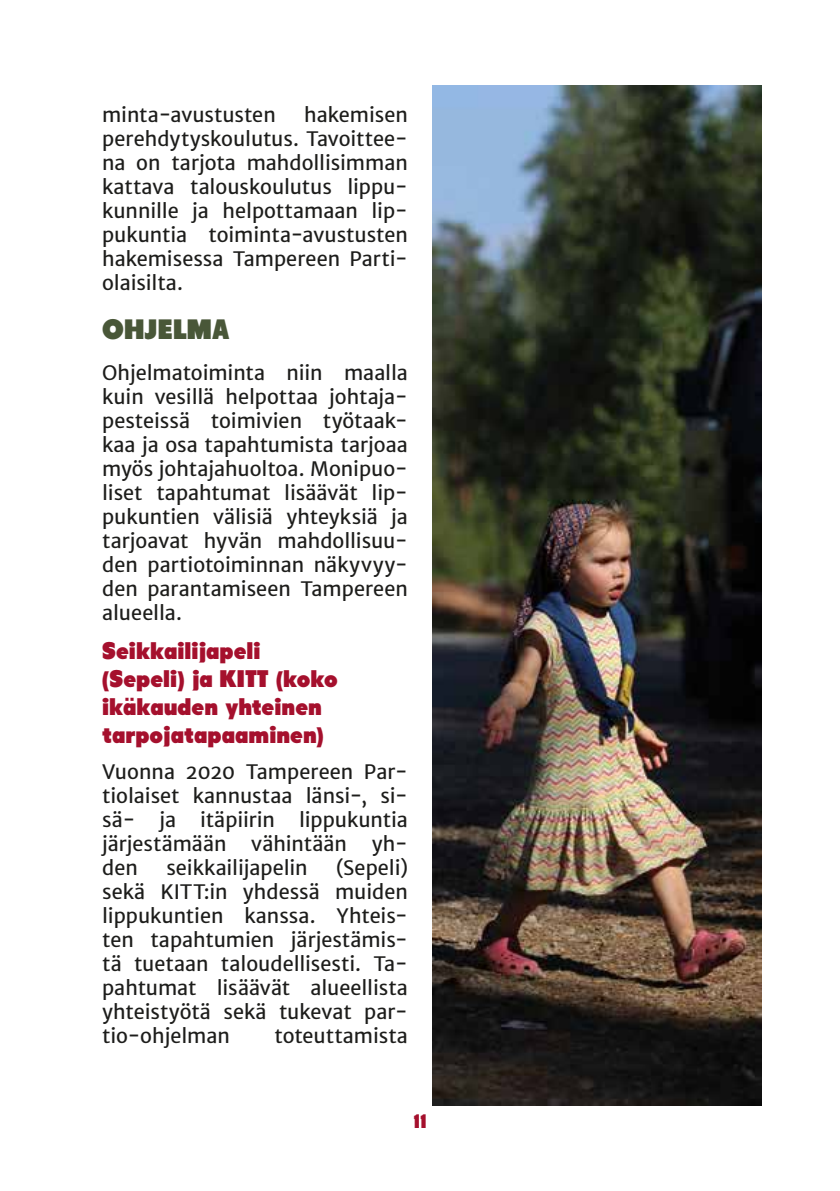
<style>
.page{position:relative;width:840px;height:1191px;background:#fff}
.page>*{position:absolute;margin:0;border:0;box-sizing:border-box;transform-origin:0 0}
.t1{font:28px "Tondu Beta";letter-spacing:.02em;color:#495738}
.t2{font:24px/28px "Tondu Beta";letter-spacing:.01em;color:#a5102d}
.t3{font:20px/24px "Merriweather Sans";color:#1d1d1b;text-align:justify}
.t4{font:20px "Tondu Beta";color:#a5102d}
</style>
<div class="page">
<img style="left:432px;top:85px;width:328px;height:1021px">
<p class="t3" style="left:102px;top:102px;width:307px;text-indent:202px">hakemisen perehdytyskoulutus. Tavoittee&shy;na on tarjota mahdollisimman kattava talouskoulutus lippu&shy;kunnille ja helpottamaan lip&shy;pukuntia toiminta-avustusten hakemisessa Tampereen Parti&shy;olaisilta.</p>
<h1 class="t1" style="left:102px;top:312px;width:129px">OHJELMA</h1>
<p class="t3" style="left:102px;top:360px;width:307px">Ohjelmatoiminta niin maalla kuin vesillä helpottaa johtaja&shy;pesteissä toimivien työtaak&shy;kaa ja osa tapahtumista tarjoaa myös johtajahuoltoa. Monipuo&shy;liset tapahtumat lisäävät lip&shy;pukuntien välisiä yhteyksiä ja tarjoavat hyvän mahdollisuu&shy;den partiotoiminnan näkyvyy&shy;den parantamiseen Tampereen alueella.</p>
<p class="t2" style="left:102px;top:636px;width:237px">Seikkailijapeli (Sepeli) ja KITT (koko ikäkauden yhteinen tarpojatapaaminen)</p>
<p class="t3" style="left:102px;top:759px;width:307px">Vuonna 2020 Tampereen Par&shy;tiolaiset kannustaa länsi-, si&shy;sä- ja itäpiirin lippukuntia järjestämään vähintään yh&shy;den</p>
<p class="t3" style="left:102px;top:102px;width:175px">minta-avustusten</p>
<p class="t3" style="left:102px;top:855px;width:307px;text-indent:234px">(Sepeli) sekä KITT:in yhdessä muiden lippukuntien kanssa. Yhteis&shy;ten tapahtumien järjestämis&shy;tä tuetaan taloudellisesti. Ta&shy;pahtumat lisäävät alueellista yhteistyötä sekä tukevat par&shy;tio-ohjelman</p>
<p class="t3" style="left:166px;top:855px;width:143px">seikkailijapelin</p>
<p class="t3" style="left:274px;top:1023px;width:135px">toteuttamista</p>
<p class="t4" style="left:413px;top:1109px;width:14px">11</p>
</div>
